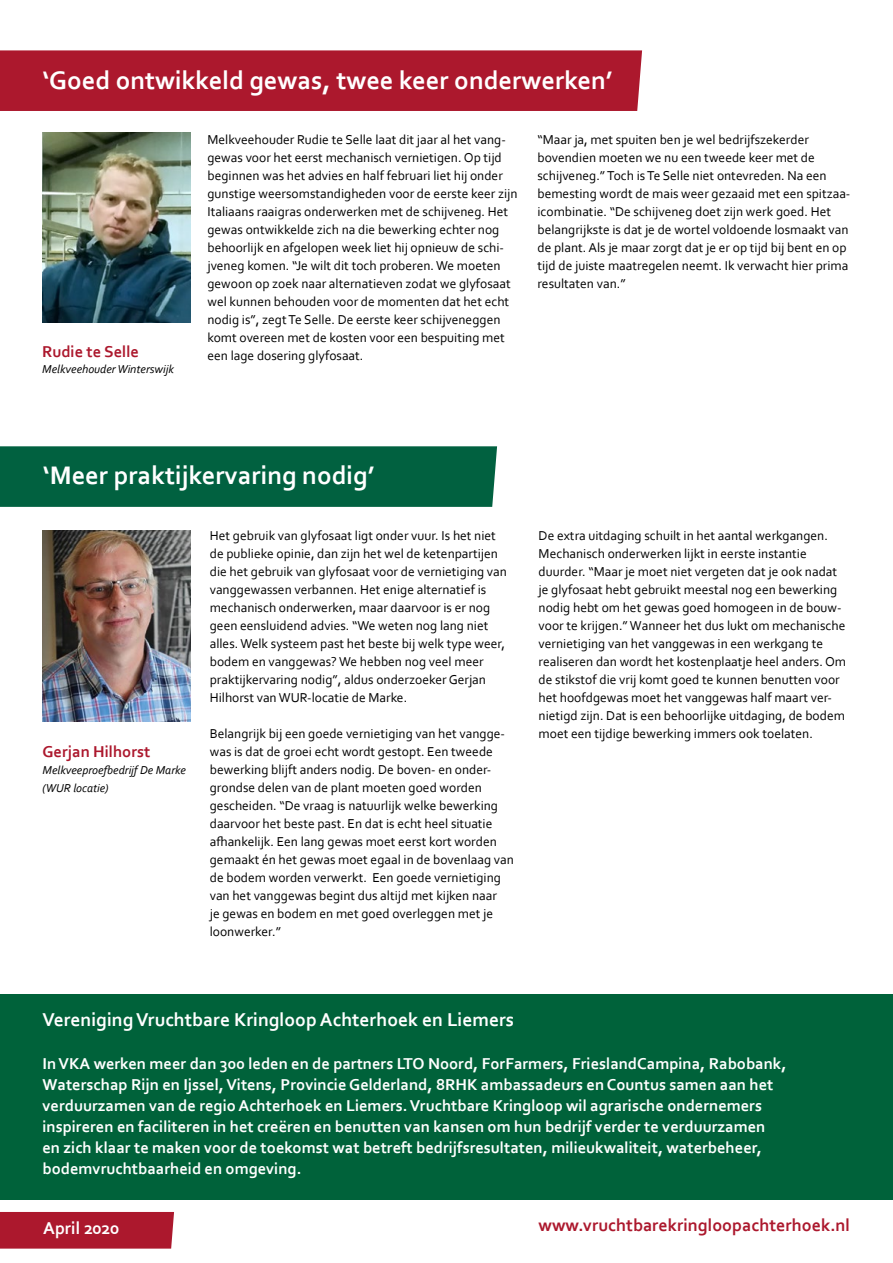
<style>
.page{position:relative;width:893px;height:1263px;background:#fff}
.page>*{position:absolute;margin:0;border:0;box-sizing:border-box;transform-origin:0 0}
.t1{font:700 26.55px "Corbel";color:#fff}
.t2{font:700 19.5px "Corbel";color:#fff}
.t3{font:700 18px "Corbel";color:#ac182d}
.t4{font:700 18px "Corbel";color:#fff}
.t5{font:700 16.5px/21px "Corbel";color:#fff}
.t6{font:700 16.5px "Corbel";color:#ac182d}
.t7{font:13.5px/18px "Corbel";color:#000}
.t8{font:italic 12px/18px "Corbel";color:#000}
</style>
<div class="page">
<div style="left:0;top:50px;width:642px;height:61px;background:#ac182d"></div>
<div style="left:0;top:994px;width:893px;height:205px;background:#00623a"></div>
<div style="left:0;top:1212px;width:174px;height:36px;background:#ac182d"></div>
<img style="left:43px;top:531px;width:148px;height:190px">
<div style="left:0;top:446px;width:497px;height:61px;background:#016140"></div>
<img style="left:42px;top:132px;width:148px;height:190px">
<h1 class="t1" style="left:43px;top:63px;width:571px">‘Goed ontwikkeld gewas, twee keer onderwerken’</h1>
<p class="t6" style="left:42px;top:341px;width:98px">Rudie te Selle</p>
<p class="t8" style="left:42px;top:360px;width:133px">Melkveehouder Winterswijk</p>
<p class="t7" style="left:207px;top:130px;width:312px">Melkveehouder Rudie te Selle laat dit jaar al het vang&shy;gewas voor het eerst mechanisch vernietigen. Op tijd beginnen was het advies en half februari liet hij onder gunstige weersomstandigheden voor de eerste keer zijn Italiaans raaigras onderwerken met de schijveneg. Het gewas ontwikkelde zich na die bewerking echter nog behoorlijk en afgelopen week liet hij opnieuw de schi&shy;jveneg komen. “Je wilt dit toch proberen. We moeten gewoon op zoek naar alternatieven zodat we glyfosaat wel kunnen behouden voor de momenten dat het echt nodig is”, zegt Te Selle. De eerste keer schijveneggen komt overeen met de kosten voor een bespuiting met een lage dosering glyfosaat.</p>
<p class="t7" style="left:537px;top:130px;width:314px">“Maar ja, met spuiten ben je wel bedrijfszekerder bovendien moeten we nu een tweede keer met de schijveneg.” Toch is Te Selle niet ontevreden. Na een bemesting wordt de mais weer gezaaid met een spitzaa&shy;icombinatie. “De schijveneg doet zijn werk goed. Het belangrijkste is dat je de wortel voldoende losmaakt van de plant. Als je maar zorgt dat je er op tijd bij bent en op tijd de juiste maatregelen neemt. Ik verwacht hier prima resultaten van.”</p>
<h1 class="t1" style="left:43px;top:459px;width:333px">‘Meer praktijkervaring nodig’</h1>
<p class="t6" style="left:43px;top:742px;width:109px">Gerjan Hilhorst</p>
<p class="t8" style="left:43px;top:761px;width:145px">Melkveeproefbedrijf De Marke (WUR locatie)</p>
<p class="t7" style="left:210px;top:526px;width:299px">Het gebruik van glyfosaat ligt onder vuur. Is het niet de publieke opinie, dan zijn het wel de ketenpartijen die het gebruik van glyfosaat voor de vernietiging van vanggewassen verbannen. Het enige alternatief is mechanisch onderwerken, maar daarvoor is er nog geen eensluidend advies. “We weten nog lang niet alles. Welk systeem past het beste bij welk type weer, bodem en vanggewas? We hebben nog veel meer praktijkervaring nodig”, aldus onderzoeker Gerjan Hilhorst van WUR-locatie de Marke.</p>
<p class="t7" style="left:210px;top:724px;width:306px">Belangrijk bij een goede vernietiging van het vangge&shy;was is dat de groei echt wordt gestopt. Een tweede bewerking blijft anders nodig. De boven- en onder&shy;grondse delen van de plant moeten goed worden gescheiden. “De vraag is natuurlijk welke bewerking daarvoor het beste past. En dat is echt heel situatie afhankelijk. Een lang gewas moet eerst kort worden gemaakt én het gewas moet egaal in de bovenlaag van de bodem worden verwerkt. Een goede vernietiging van het vanggewas begint dus altijd met kijken naar<br>je gewas en bodem en met goed overleggen met je loonwerker.”</p>
<p class="t7" style="left:539px;top:526px;width:309px">De extra uitdaging schuilt in het aantal werkgangen.<br>Mechanisch onderwerken lijkt in eerste instantie duurder. “Maar je moet niet vergeten dat je ook nadat je glyfosaat hebt gebruikt meestal nog een bewerking nodig hebt om het gewas goed homogeen in de bouw&shy;voor te krijgen.” Wanneer het dus lukt om mechanische vernietiging van het vanggewas in een werkgang te realiseren dan wordt het kostenplaatje heel anders. Om de stikstof die vrij komt goed te kunnen benutten voor het hoofdgewas moet het vanggewas half maart ver&shy;nietigd zijn. Dat is een behoorlijke uitdaging, de bodem moet een tijdige bewerking immers ook toelaten.</p>
<h2 class="t2" style="left:43px;top:1007px;width:473px">Vereniging Vruchtbare Kringloop Achterhoek en Liemers</h2>
<p class="t5" style="left:43px;top:1052px;width:746px">In VKA werken meer dan 300 leden en de partners LTO Noord, ForFarmers, FrieslandCampina, Rabobank, Waterschap Rijn en Ijssel, Vitens, Provincie Gelderland, 8RHK ambassadeurs en Countus samen aan het verduurzamen van de regio Achterhoek en Liemers. Vruchtbare Kringloop wil agrarische ondernemers inspireren en faciliteren in het creëren en benutten van kansen om hun bedrijf verder te verduurzamen en zich klaar te maken voor de toekomst wat betreft bedrijfsresultaten, milieukwaliteit, waterbeheer, bodemvruchtbaarheid en omgeving.</p>
<h3 class="t4" style="left:43px;top:1217px;width:78px">April 2020</h3>
<h3 class="t3" style="left:539px;top:1214px;width:313px">www.vruchtbarekringloopachterhoek.nl</h3>
</div>
